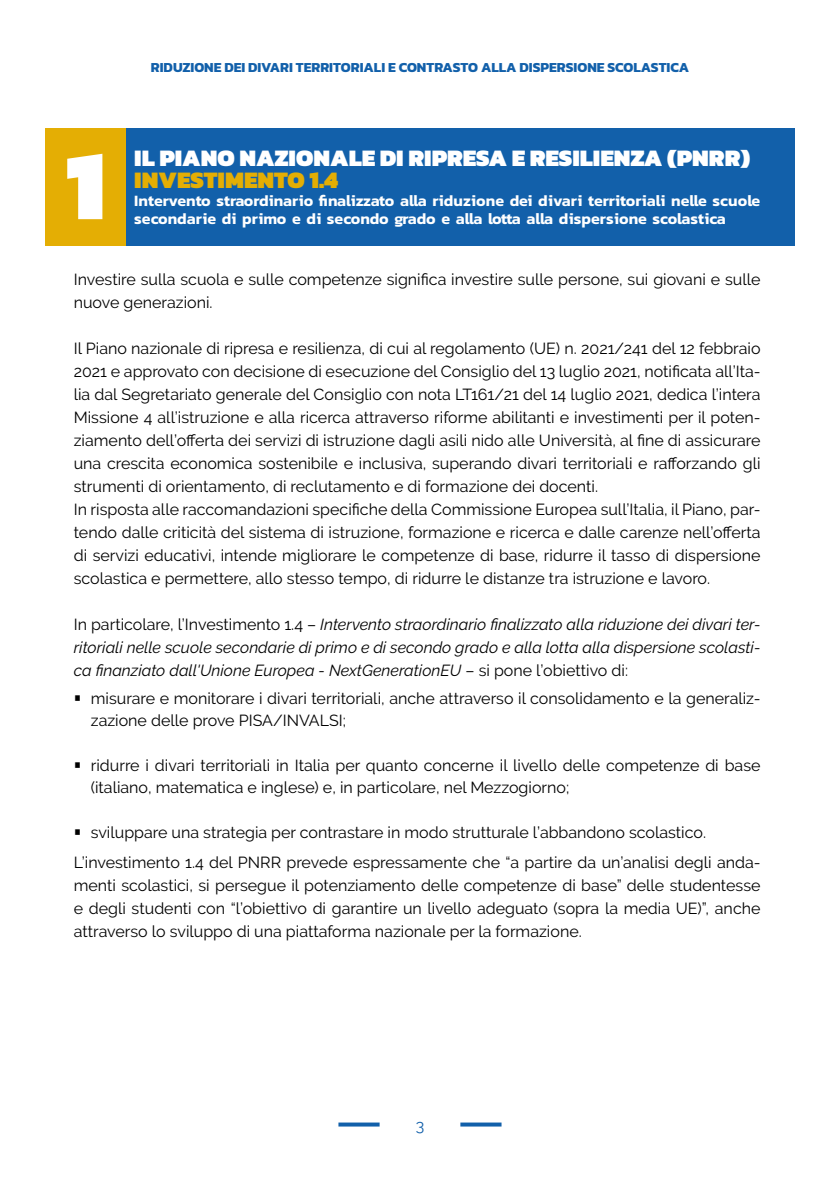
<style>
.page{position:relative;width:840px;height:1191px;background:#fff}
.page>*{position:absolute;margin:0;border:0;box-sizing:border-box;transform-origin:0 0}
.t1{font:900 100px "Kanit";color:#fff}
.t2{font:900 24px "Kanit";color:#fff}
.t3{font:900 24px "Kanit";color:#e4ae04}
.t4{font:16px/23px "Raleway";color:#000}
.t5{font:italic 16px/23px "Raleway";color:#000;text-align:justify}
.t6{font:600 16px/18px "Kanit";color:#fff}
.t7{font:16px "Raleway";color:#1260aa}
.t8{font:700 14px "Kanit";color:#1260aa}
.s1{font-style:normal}
.s2{font-weight:900;font-size:30px}
</style>
<div class="page">
<svg style="left:338px;top:1122px;width:41px;height:4px"></svg>
<svg style="left:460px;top:1122px;width:41px;height:4px"></svg>
<div style="left:45px;top:128px;width:81px;height:117px;background:#e4ae04"></div>
<div style="left:126px;top:128px;width:668px;height:117px;background:#1260aa"></div>
<p class="t8" style="left:151px;top:56px;width:539px">RIDUZIONE DEI DIVARI TERRITORIALI E CONTRASTO ALLA DISPERSIONE SCOLASTICA</p>
<h1 class="t1" style="left:66px;top:102px;width:42px">1</h1>
<h2 class="t2" style="left:134px;top:137px;width:617px">IL PIANO NAZIONALE DI RIPRESA E RESILIENZA (PNRR)</h2>
<h2 class="t3" style="left:134px;top:159px;width:205px">INVESTIMENTO 1.4</h2>
<p class="t6" style="left:134px;top:191px;width:627px">Intervento straordinario finalizzato alla riduzione dei divari territoriali nelle scuole secondarie di primo e di secondo grado e alla lotta alla dispersione scolastica</p>
<p class="t4" style="left:74px;top:268px;width:687px">Investire sulla scuola e sulle competenze significa investire sulle persone, sui giovani e sulle nuove generazioni.</p>
<p class="t4" style="left:74px;top:337px;width:687px">Il Piano nazionale di ripresa e resilienza, di cui al regolamento (UE) n. 2021/241 del 12 febbraio 2021 e approvato con decisione di esecuzione del Consiglio del 13 luglio 2021, notificata all’Ita&shy;lia dal Segretariato generale del Consiglio con nota LT161/21 del 14 luglio 2021, dedica l’intera Missione 4 all’istruzione e alla ricerca attraverso riforme abilitanti e investimenti per il poten&shy;ziamento dell’offerta dei servizi di istruzione dagli asili nido alle Università, al fine di assicurare una crescita economica sostenibile e inclusiva, superando divari territoriali e rafforzando gli strumenti di orientamento, di reclutamento e di formazione dei docenti.<br>In risposta alle raccomandazioni specifiche della Commissione Europea sull’Italia, il Piano, par&shy;tendo dalle criticità del sistema di istruzione, formazione e ricerca e dalle carenze nell’offerta di servizi educativi, intende migliorare le competenze di base, ridurre il tasso di dispersione scolastica e permettere, allo stesso tempo, di ridurre le distanze tra istruzione e lavoro.</p>
<p class="t5" style="left:74px;top:613px;width:687px"><span class="s1">In particolare, l’Investimento 1.4 –</span> Intervento straordinario finalizzato alla riduzione dei divari ter&shy;ritoriali nelle scuole secondarie di primo e di secondo grado e alla lotta alla dispersione scolasti&shy;ca finanziato dall'Unione Europea - NextGenerationEU <span class="s1">– si pone l’obiettivo di:</span></p>
<p class="t4" style="left:91px;top:687px;width:670px;line-height:22px;text-indent:-17px"><span class="s2">∙</span> misurare e monitorare i divari territoriali, anche attraverso il consolidamento e la generaliz&shy;zazione delle prove PISA/INVALSI;</p>
<p class="t4" style="left:91px;top:754px;width:670px;line-height:22px;text-indent:-17px"><span class="s2">∙</span> ridurre i divari territoriali in Italia per quanto concerne il livello delle competenze di base (italiano, matematica e inglese) e, in particolare, nel Mezzogiorno;</p>
<p class="t4" style="left:74px;top:817px;width:687px;line-height:30px"><span class="s2">∙</span> sviluppare una strategia per contrastare in modo strutturale l’abbandono scolastico.<br>L’investimento 1.4 del PNRR prevede espressamente che “a partire da un’analisi degli anda-</p>
<p class="t4" style="left:74px;top:873px;width:687px;text-align:justify">menti scolastici, si persegue il potenziamento delle competenze di base” delle studentesse e degli studenti con “l’obiettivo di garantire un livello adeguato (sopra la media UE)”, anche attraverso lo sviluppo di una piattaforma nazionale per la formazione.</p>
<p class="t7" style="left:415px;top:1115px;width:10px">3</p>
</div>
